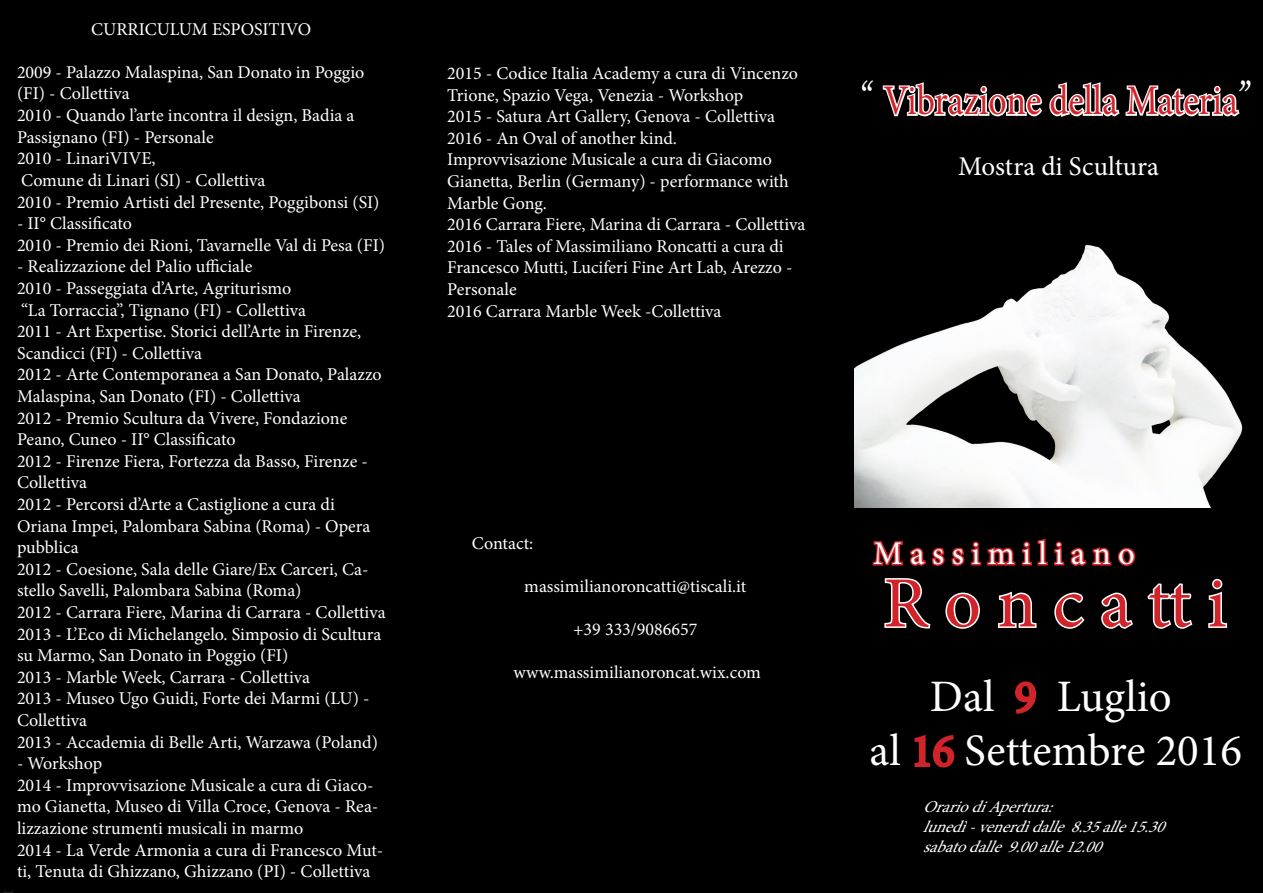
<style>
.page{position:relative;width:1263px;height:893px;background:#000001}
.page>*{position:absolute;margin:0;border:0;box-sizing:border-box;transform-origin:0 0}
.t1{font:72px "Minion Pro";color:#d1232a}
.t2{font:45px/54px "Minion Pro";color:#fff;text-align:center}
.t3{font:42.15px "Minion Pro";color:#d1232a;scale:.85 1}
.t4{font:33px "Minion Pro";color:#fff}
.t5{font:27px "Minion Pro";color:#fff}
.t6{font:18px/21.6px "Minion Pro";color:#fff}
.t7{font:18px "Minion Pro";color:#231f20}
.t8{font:italic 16.5px/19.8px "Minion Pro";color:#fff}
.s1{font-family:"ST Song";color:#fff}
.s2{color:#d1232a}
</style>
<div class="page">
<img style="left:854px;top:358px;width:389px;height:149px">
<svg style="left:871px;top:82px;width:371px;height:686px"></svg>
<p class="t6" style="left:91px;top:18px;width:222px">CURRICULUM ESPOSITIVO</p>
<p class="t6" style="left:17px;top:61px;width:364px">2009 - Palazzo Malaspina, San Donato in Poggio (FI) - Collettiva<br>2010 - Quando l’arte incontra il design, Badia a Passignano (FI) - Personale<br>2010 - LinariVIVE,<br>Comune di Linari (SI) - Collettiva<br>2010 - Premio Artisti del Presente, Poggibonsi (SI)</p>
<p class="t6" style="left:17px;top:213px;width:370px">- II° Classificato<br>2010 - Premio dei Rioni, Tavarnelle Val di Pesa (FI)</p>
<p class="t6" style="left:17px;top:256px;width:370px">- Realizzazione del Palio ufficiale<br>2010 - Passeggiata d’Arte, Agriturismo<br>“La Torraccia”, Tignano (FI) - Collettiva<br>2011 - Art Expertise. Storici dell’Arte in Firenze, Scandicci (FI) - Collettiva<br>2012 - Arte Contemporanea a San Donato, Palazzo Malaspina, San Donato (FI) - Collettiva<br>2012 - Premio Scultura da Vivere, Fondazione Peano, Cuneo - II° Classificato<br>2012 - Firenze Fiera, Fortezza da Basso, Firenze - Collettiva<br>2012 - Percorsi d’Arte a Castiglione a cura di Oriana Impei, Palombara Sabina (Roma) - Opera pubblica<br>2012 - Coesione, Sala delle Giare/Ex Carceri, Ca&shy;stello Savelli, Palombara Sabina (Roma)<br>2012 - Carrara Fiere, Marina di Carrara - Collettiva 2013 - L’Eco di Michelangelo. Simposio di Scultura su Marmo, San Donato in Poggio (FI)<br>2013 - Marble Week, Carrara - Collettiva<br>2013 - Museo Ugo Guidi, Forte dei Marmi (LU) - Collettiva<br>2013 - Accademia di Belle Arti, Warzawa (Poland)</p>
<p class="t6" style="left:17px;top:753px;width:368px">- Workshop<br>2014 - Improvvisazione Musicale a cura di Giaco&shy;mo Gianetta, Museo di Villa Croce, Genova - Rea&shy;lizzazione strumenti musicali in marmo<br>2014 - La Verde Armonia a cura di Francesco Mut&shy;ti, Tenuta di Ghizzano, Ghizzano (PI) - Collettiva</p>
<p class="t7" style="left:-5px;top:895px;width:7px;rotate:-90deg">t</p>
<p class="t6" style="left:447px;top:63px;width:360px">2015 - Codice Italia Academy a cura di Vincenzo Trione, Spazio Vega, Venezia - Workshop<br>2015 - Satura Art Gallery, Genova - Collettiva 2016 - An Oval of another kind.<br>Improvvisazione Musicale a cura di Giacomo Gianetta, Berlin (Germany) - performance with Marble Gong.<br>2016 Carrara Fiere, Marina di Carrara - Collettiva 2016 - Tales of Massimiliano Roncatti a cura di Francesco Mutti, Luciferi Fine Art Lab, Arezzo - Personale<br>2016 Carrara Marble Week -Collettiva</p>
<h3 class="t3" style="left:860px;top:73px;width:463px"><span class="s1">“</span> Vibrazione della Materia<span class="s1">”</span></h3>
<h3 class="t5" style="left:958px;top:148px;width:202px">Mostra di Scultura</h3>
<p class="t6" style="left:472px;top:532px;width:63px">Contact:</p>
<p class="t6" style="left:524px;top:576px;width:223px">massimilianoroncatti@tiscali.it</p>
<p class="t6" style="left:573px;top:619px;width:126px">+39 333/9086657</p>
<p class="t6" style="left:514px;top:662px;width:249px">www.massimilianoroncat.wix.com</p>
<h3 class="t4" style="left:873px;top:531px;width:263px">M a s s i m i l i a n o</h3>
<h1 class="t1" style="left:883px;top:555px;width:345px">R o n c a tt i</h1>
<h2 class="t2" style="left:869px;top:670px;width:374px">Dal <span class="s2">9</span> Luglio<br>al <span class="s2">16</span> Settembre 2016</h2>
<p class="t8" style="left:923px;top:797px;width:253px">OrariodiApertura: lunedì-venerdìdalle8.35alle15.30 sabatodalle9.00alle12.00</p>
</div>
